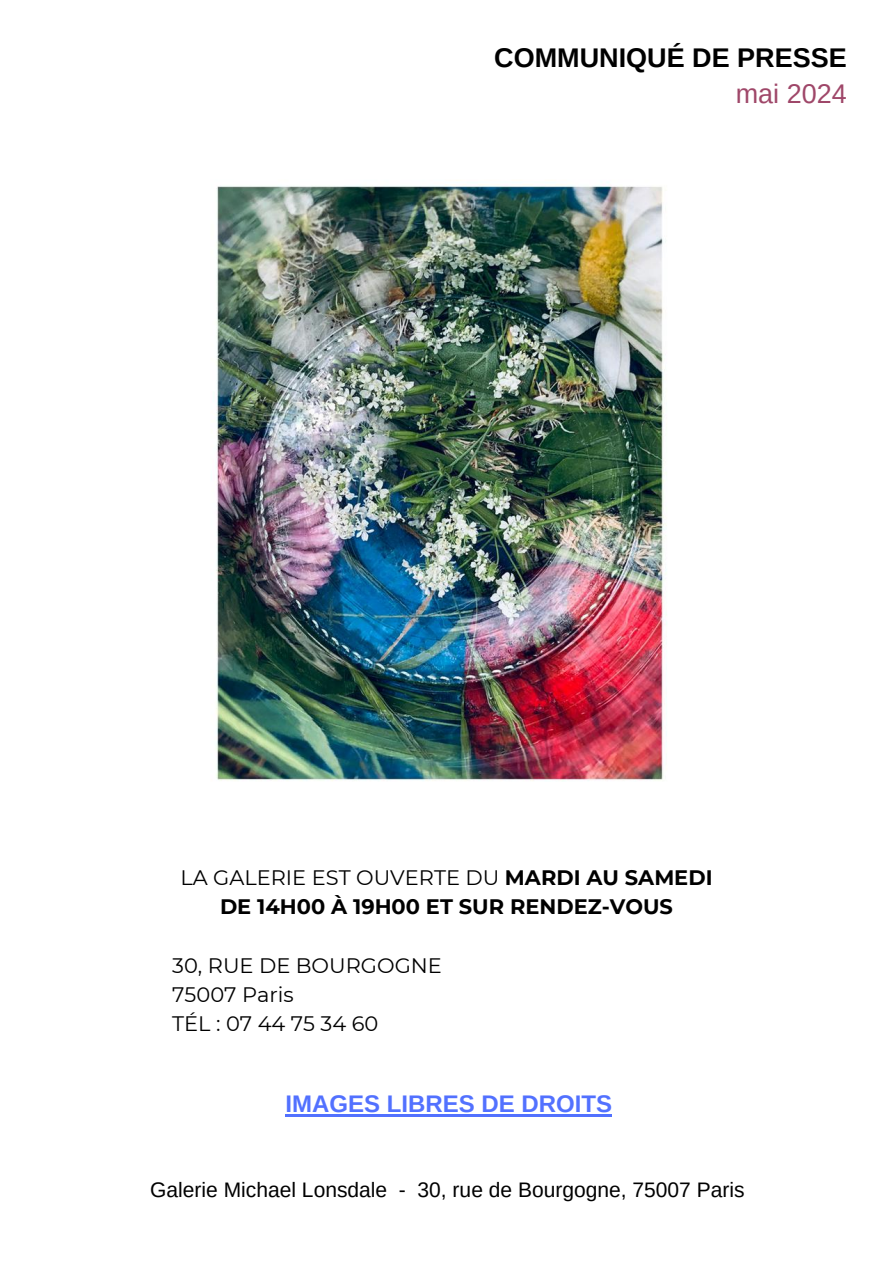
<style>
.page{position:relative;width:894px;height:1264px;background:#fff}
.page>*{position:absolute;margin:0;border:0;box-sizing:border-box;transform-origin:0 0}
.t1{font:700 27px "Arimo";color:#000}
.t2{font:27px "Arimo";color:#9f4769}
.t3{font:700 24px "Arimo";color:#5271ff}
.t4{font:21px "Arimo";color:#000}
.t5{font:700 20.85px/29.1px "Montserrat";color:#000;text-align:center}
.t6{font:20.85px/29.1px "Montserrat";color:#000}
.s1{font-weight:400}
</style>
<div class="page">
<img style="left:216px;top:180px;width:451px;height:601px">
<hr style="left:285px;top:1114px;width:327px;height:2px;background:#5271ff">
<p class="t1" style="left:494px;top:43px;width:354px">COMMUNIQUÉ DE PRESSE</p>
<p class="t2" style="left:735px;top:78px;width:112px">mai 2024</p>
<p class="t5" style="left:180px;top:863px;width:533px"><span class="s1">LA GALERIE EST OUVERTE DU</span> MARDI AU SAMEDI<br>DE 14H00 À 19H00 ET SUR RENDEZ-VOUS</p>
<p class="t6" style="left:172px;top:950px;width:271px">30, RUE DE BOURGOGNE<br>75007 Paris<br>TÉL : 07 44 75 34 60</p>
<p class="t3" style="left:285px;top:1090px;width:328px">IMAGES LIBRES DE DROITS</p>
<p class="t4" style="left:150px;top:1177px;width:595px">Galerie Michael Lonsdale - 30, rue de Bourgogne, 75007 Paris</p>
</div>
